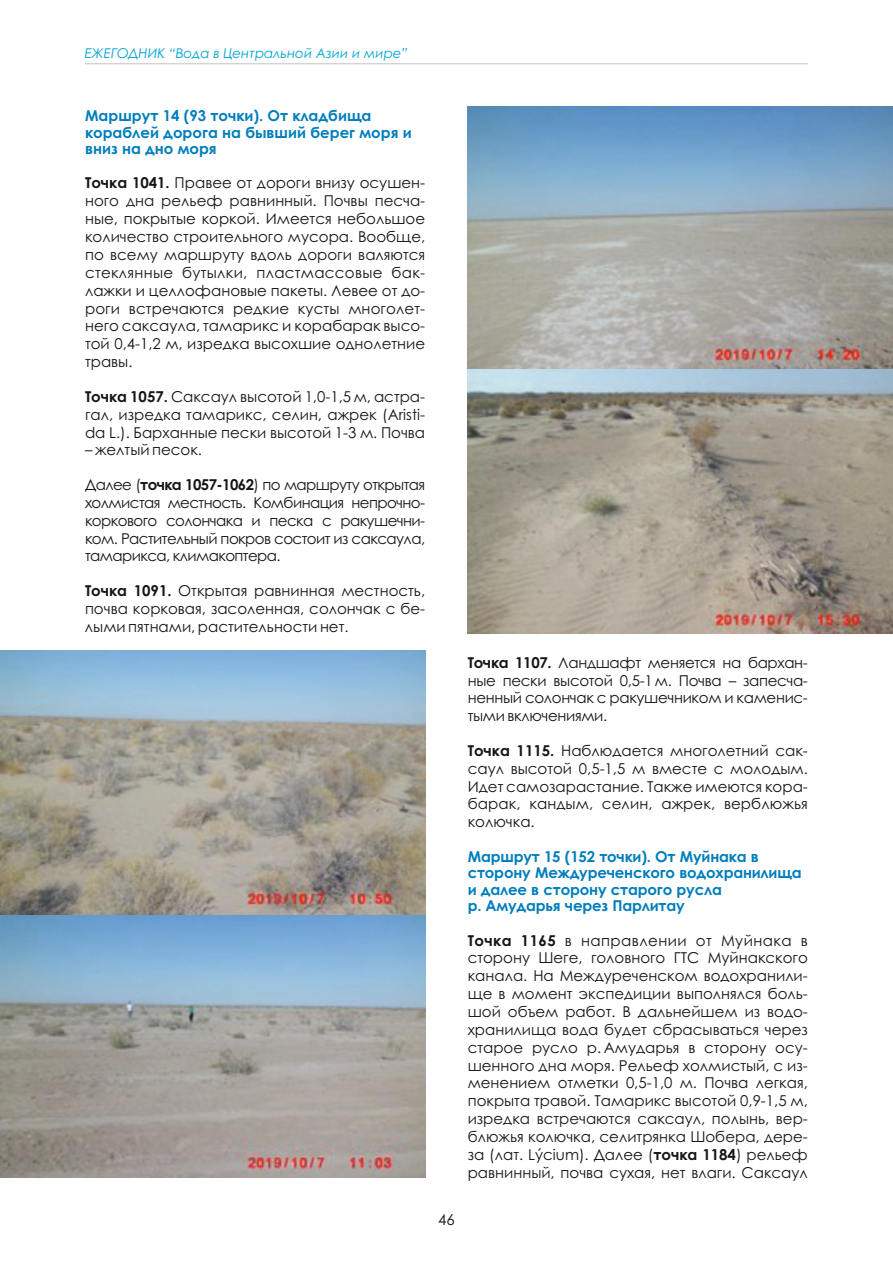
<style>
.page{position:relative;width:893px;height:1263px;background:#fff}
.page>*{position:absolute;margin:0;border:0;box-sizing:border-box;transform-origin:0 0}
.t1{font:15px/17.9px "Century Gothic";color:#151616;text-align:justify}
.t2{font:700 15px/16.4px "Century Gothic";letter-spacing:-.015em;color:#007ebd}
.t3{font:italic 13.5px "Century Gothic";color:#00a3d4}
.s1{font-weight:700}
</style>
<div class="page">
<hr style="left:85px;top:63px;width:723px;height:1px;background:#c5c5c5">
<img style="left:0;top:651px;width:425px;height:527px">
<img style="left:468px;top:106px;width:425px;height:528px">
<p class="t3" style="left:85px;top:48px;width:325px">ЕЖЕГОДНИК “Вода в Центральной Азии и мире”</p>
<p class="t2" style="left:85px;top:109px;width:328px">Маршрут 14 (93 точки). От кладбища кораблей дорога на бывший берег моря и вниз на дно моря</p>
<p class="t1" style="left:85px;top:175px;width:342px"><span class="s1">Точка 1041.</span> Правее от дороги внизу осушен&shy;ного дна рельеф равнинный. Почвы песча&shy;ные, покрытые коркой. Имеется небольшое количество строительного мусора. Вообще, по всему маршруту вдоль дороги валяются стеклянные бутылки, пластмассовые бак&shy;лажки и целлофановые пакеты. Левее от до&shy;роги встречаются редкие кусты многолет&shy;него саксаула, тамарикс и корабарак высо&shy;той 0,4-1,2 м, изредка высохшие однолетние травы.</p>
<p class="t1" style="left:85px;top:389px;width:342px"><span class="s1">Точка 1057.</span> Саксаул высотой 1,0-1,5 м, астра&shy;гал, изредка тамарикс, селин, ажрек (Aristi&shy;da L.). Барханные пески высотой 1-3 м. Почва</p>
<p class="t1" style="left:85px;top:442px;width:119px">– желтый песок.</p>
<p class="t1" style="left:85px;top:477px;width:342px">Далее (<span class="s1">точка 1057-1062</span>) по маршруту открытая холмистая местность. Комбинация непрочно&shy;коркового солончака и песка с ракушечни&shy;ком. Растительный покров состоит из саксаула, тамарикса, климакоптера.</p>
<p class="t1" style="left:85px;top:583px;width:342px"><span class="s1">Точка 1091.</span> Открытая равнинная местность, почва корковая, засоленная, солончак с бе&shy;лыми пятнами, растительности нет.</p>
<p class="t1" style="left:438px;top:1212px;width:18px">46</p>
<p class="t1" style="left:468px;top:655px;width:342px"><span class="s1">Точка 1107.</span> Ландшафт меняется на бархан&shy;ные пески высотой 0,5-1 м. Почва – запесча&shy;ненный солончак с ракушечником и каменис&shy;тыми включениями.</p>
<p class="t1" style="left:468px;top:743px;width:342px"><span class="s1">Точка 1115.</span> Наблюдается многолетний сак&shy;саул высотой 0,5-1,5 м вместе с молодым.<br>Идет самозарастание. Также имеются кора&shy;барак, кандым, селин, ажрек, верблюжья колючка.</p>
<p class="t2" style="left:468px;top:850px;width:335px">Маршрут 15 (152 точки). От Муйнака в сторону Междуреченского водохранилища и далее в сторону старого русла<br>р. Амударья через Парлитау</p>
<p class="t1" style="left:468px;top:932px;width:342px"><span class="s1">Точка 1165</span> в направлении от Муйнака в сторону Шеге, головного ГТС Муйнакского канала. На Междуреченском водохранили&shy;ще в момент экспедиции выполнялся боль&shy;шой объем работ. В дальнейшем из водо&shy;хранилища вода будет сбрасываться через старое русло р. Амударья в сторону осу&shy;шенного дна моря. Рельеф холмистый, с из&shy;менением отметки 0,5-1,0 м. Почва легкая, покрыта травой. Тамарикс высотой 0,9-1,5 м, изредка встречаются саксаул, полынь, вер&shy;блюжья колючка, селитрянка Шобера, дере&shy;за (лат. Lýcium). Далее (<span class="s1">точка 1184</span>) рельеф равнинный, почва сухая, нет влаги. Саксаул</p>
</div>
